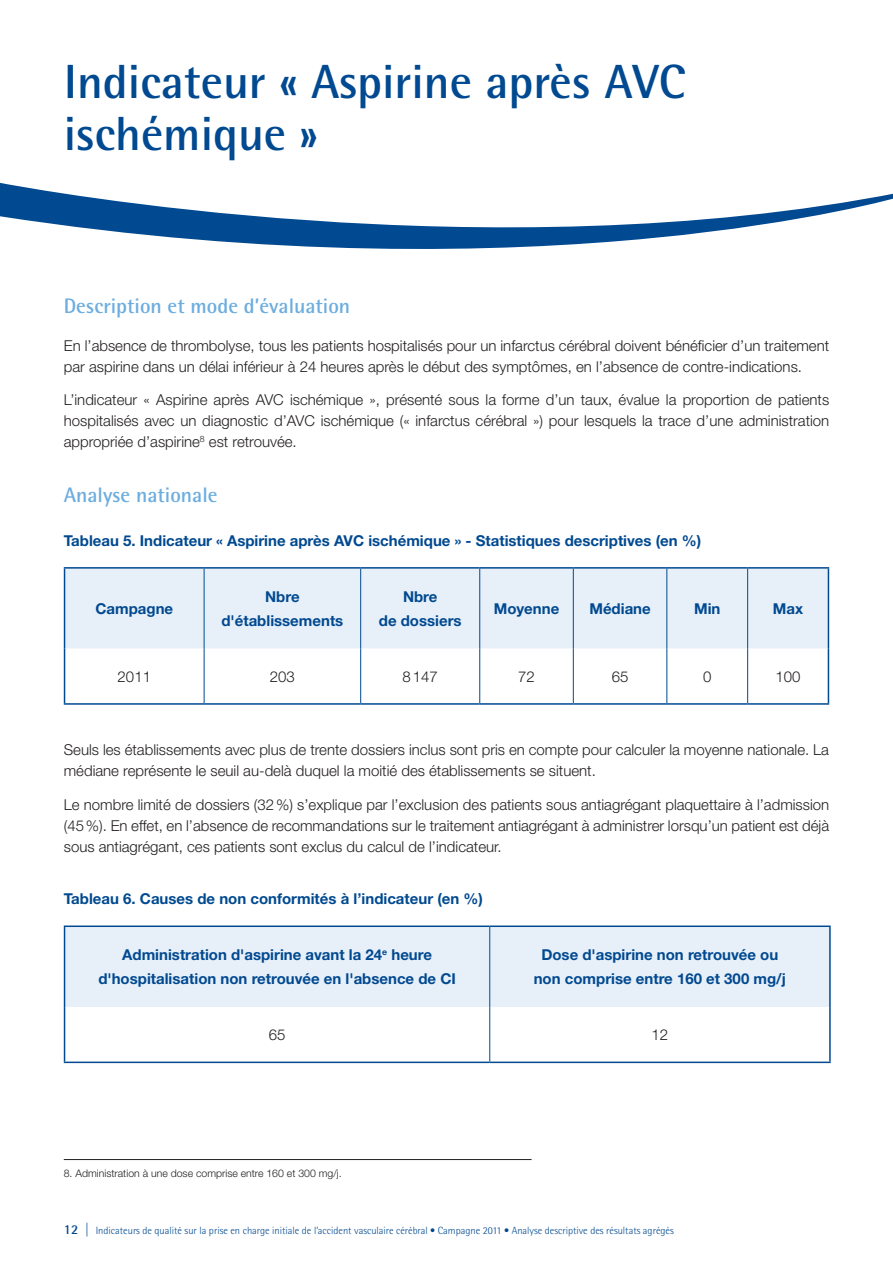
<style>
.page{position:relative;width:893px;height:1263px;background:#fff}
.page>*{position:absolute;margin:0;border:0;box-sizing:border-box;transform-origin:0 0}
.t1{font:700 48px/52.5px "Rotis Semi Sans Std";color:#014990}
.t2{font:700 21px "Rotis Semi Sans Std";color:#6caddf}
.t3{font:300 15px/21px "Helvetica Neue LT Std";color:#231f20}
.t4{font:700 15px/24px "Helvetica Neue LT Std";color:#014990;text-align:center}
.t5{font:300 10.5px "Rotis Semi Sans Std";color:#014990}
.t6{font:300 10.5px "Helvetica Neue LT Std";color:#231f20}
.s1{font-weight:700;font-size:13.5px}
.s2{font-size:13.5px}
</style>
<div class="page">
<div style="left:65px;top:569px;width:763px;height:80px;background:#e7f0f9"></div>
<svg style="left:65px;top:649px;width:763px;height:54px"></svg>
<hr style="left:204px;top:569px;width:1px;height:80px;background:#014990">
<hr style="left:204px;top:649px;width:1px;height:54px;background:#014990">
<hr style="left:360px;top:649px;width:1px;height:54px;background:#014990">
<hr style="left:479px;top:649px;width:1px;height:54px;background:#014990">
<hr style="left:573px;top:649px;width:1px;height:54px;background:#014990">
<hr style="left:666px;top:649px;width:1px;height:54px;background:#014990">
<hr style="left:747px;top:649px;width:1px;height:54px;background:#014990">
<hr style="left:64px;top:649px;width:1px;height:54px;background:#014990">
<hr style="left:828px;top:649px;width:1px;height:54px;background:#014990">
<hr style="left:64px;top:703px;width:140px;height:2px;background:#014990">
<hr style="left:204px;top:703px;width:157px;height:2px;background:#014990">
<hr style="left:361px;top:703px;width:119px;height:2px;background:#014990">
<hr style="left:480px;top:703px;width:93px;height:2px;background:#014990">
<hr style="left:573px;top:703px;width:94px;height:2px;background:#014990">
<hr style="left:667px;top:703px;width:81px;height:2px;background:#014990">
<hr style="left:748px;top:703px;width:81px;height:2px;background:#014990">
<hr style="left:64px;top:567px;width:140px;height:2px;background:#014990">
<hr style="left:64px;top:569px;width:1px;height:80px;background:#014990">
<hr style="left:204px;top:567px;width:157px;height:2px;background:#014990">
<hr style="left:361px;top:567px;width:119px;height:2px;background:#014990">
<hr style="left:480px;top:567px;width:93px;height:2px;background:#014990">
<hr style="left:573px;top:567px;width:94px;height:2px;background:#014990">
<hr style="left:667px;top:567px;width:81px;height:2px;background:#014990">
<hr style="left:360px;top:569px;width:1px;height:80px;background:#014990">
<hr style="left:479px;top:569px;width:1px;height:80px;background:#014990">
<hr style="left:573px;top:569px;width:1px;height:80px;background:#014990">
<hr style="left:666px;top:569px;width:1px;height:80px;background:#014990">
<hr style="left:747px;top:569px;width:1px;height:80px;background:#014990">
<hr style="left:748px;top:567px;width:81px;height:2px;background:#014990">
<hr style="left:828px;top:569px;width:1px;height:80px;background:#014990">
<div style="left:65px;top:927px;width:764px;height:80px;background:#e7f0f9"></div>
<hr style="left:64px;top:1007px;width:1px;height:54px;background:#014990">
<hr style="left:829px;top:1007px;width:2px;height:54px;background:#014990">
<hr style="left:64px;top:1061px;width:426px;height:2px;background:#014990">
<hr style="left:490px;top:1061px;width:341px;height:2px;background:#014990">
<hr style="left:489px;top:1007px;width:1px;height:54px;background:#014990">
<hr style="left:64px;top:925px;width:426px;height:2px;background:#014990">
<hr style="left:64px;top:927px;width:1px;height:80px;background:#014990">
<hr style="left:490px;top:925px;width:341px;height:2px;background:#014990">
<hr style="left:829px;top:927px;width:2px;height:80px;background:#014990">
<hr style="left:489px;top:927px;width:1px;height:80px;background:#014990">
<svg style="left:0;top:183px;width:893px;height:66px"></svg>
<hr style="left:64px;top:1159px;width:467px;height:1px;background:#231f20">
<h1 class="t1" style="left:64px;top:56px;width:623px">Indicateur « Aspirine après AVC ischémique »</h1>
<h2 class="t2" style="left:64px;top:293px;width:288px">Description et mode d’évaluation</h2>
<p class="t3" style="left:64px;top:334px;width:767px">En l’absence de thrombolyse, tous les patients hospitalisés pour un infarctus cérébral doivent bénéficier d’un traitement par aspirine dans un délai inférieur à 24 heures après le début des symptômes, en l’absence de contre-indications.</p>
<p class="t3" style="left:64px;top:389px;width:767px;text-align:justify">L’indicateur « Aspirine après AVC ischémique », présenté sous la forme d’un taux, évalue la proportion de patients hospitalisés avec un diagnostic d’AVC ischémique (« infarctus cérébral ») pour lesquels la trace d’une administration appropriée d’aspirine<sup>8</sup> est retrouvée.</p>
<h2 class="t2" style="left:64px;top:482px;width:155px">Analyse nationale</h2>
<p class="t4" style="left:64px;top:528px;width:639px">Tableau 5. Indicateur « Aspirine après AVC ischémique » - Statistiques descriptives (en %)</p>
<p class="t4" style="left:95px;top:596px;width:79px">Campagne</p>
<p class="t4" style="left:221px;top:584px;width:123px">Nbre d'établissements</p>
<p class="t4" style="left:379px;top:584px;width:84px">Nbre<br>de dossiers</p>
<p class="t4" style="left:494px;top:596px;width:67px">Moyenne</p>
<p class="t4" style="left:589px;top:596px;width:63px">Médiane</p>
<p class="t4" style="left:694px;top:596px;width:28px">Min</p>
<p class="t4" style="left:773px;top:596px;width:32px">Max</p>
<p class="t3" style="left:118px;top:665px;width:35px">2011</p>
<p class="t3" style="left:270px;top:665px;width:27px">203</p>
<p class="t3" style="left:403px;top:665px;width:37px">8147</p>
<p class="t3" style="left:518px;top:665px;width:18px">72</p>
<p class="t3" style="left:612px;top:665px;width:18px">65</p>
<p class="t3" style="left:703px;top:665px;width:10px">0</p>
<p class="t3" style="left:775px;top:665px;width:27px">100</p>
<p class="t3" style="left:64px;top:739px;width:767px">Seuls les établissements avec plus de trente dossiers inclus sont pris en compte pour calculer la moyenne nationale. La médiane représente le seuil au-delà duquel la moitié des établissements se situent.</p>
<p class="t3" style="left:64px;top:794px;width:767px;text-align:justify">Le nombre limité de dossiers (32%) s’explique par l’exclusion des patients sous antiagrégant plaquettaire à l’admission (45%). En effet, en l’absence de recommandations sur le traitement antiagrégant à administrer lorsqu’un patient est déjà sous antiagrégant, ces patients sont exclus du calcul de l’indicateur.</p>
<p class="t4" style="left:64px;top:886px;width:421px">Tableau 6. Causes de non conformités à l’indicateur (en %)</p>
<p class="t4" style="left:98px;top:942px;width:359px">Administration d'aspirine avant la 24<sup>e</sup> heure d'hospitalisation non retrouvée en l'absence de CI</p>
<p class="t4" style="left:534px;top:942px;width:254px">Dose d'aspirine non retrouvée ou non comprise entre 160 et 300 mg/j</p>
<p class="t3" style="left:269px;top:1024px;width:18px">65</p>
<p class="t3" style="left:651px;top:1024px;width:18px">12</p>
<p class="t6" style="left:64px;top:1167px;width:279px">8. Administration à une dose comprise entre 160 et 300 mg/j.</p>
<p class="t5" style="left:64px;top:1225px;width:611px"><span class="s1">12</span> <span class="s2">|</span> Indicateurs de qualité sur la prise en charge initiale de l’accident vasculaire cérébral • Campagne 2011 • Analyse descriptive des résultats agrégés</p>
</div>
